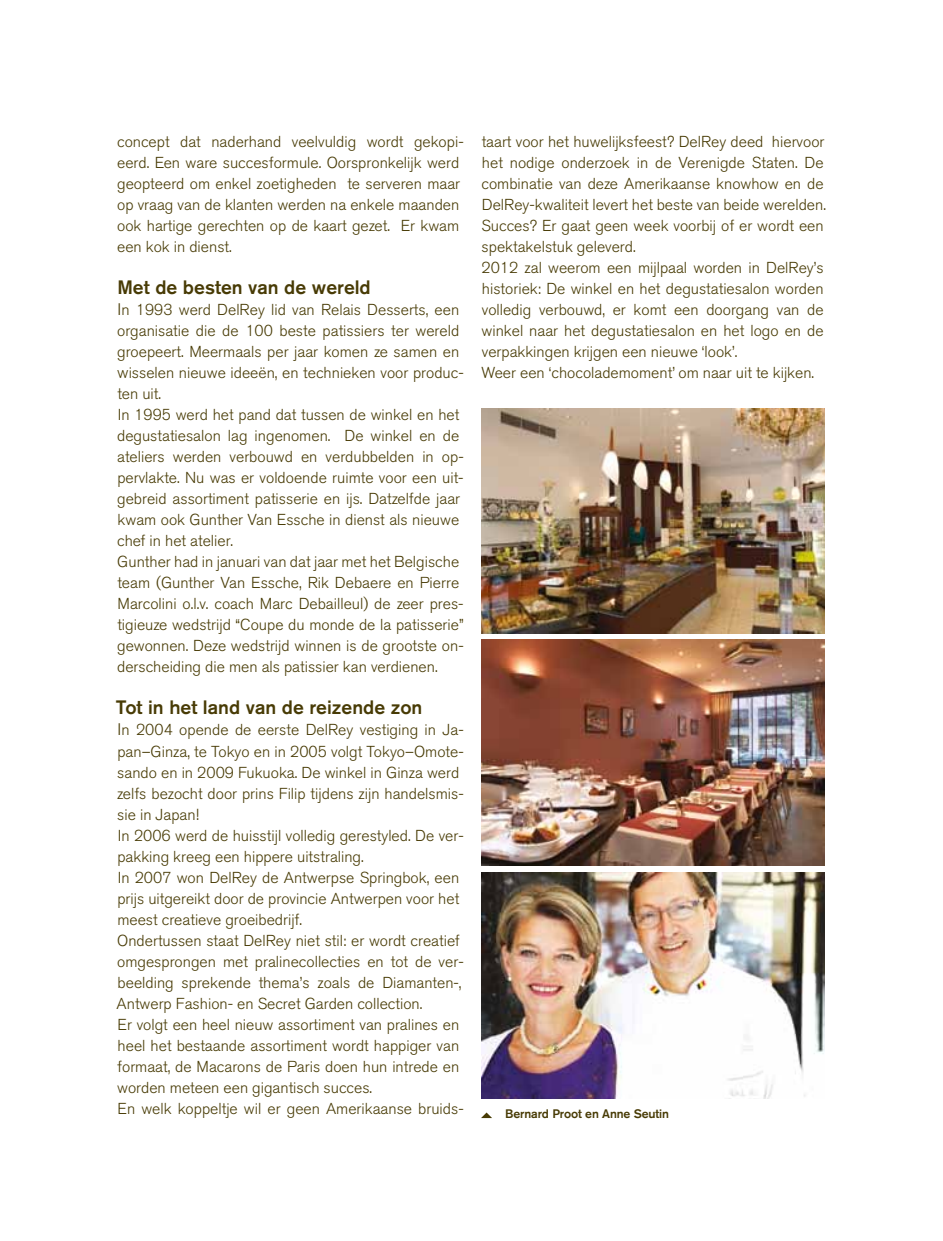
<style>
.page{position:relative;width:943px;height:1241px;background:#fff}
.page>*{position:absolute;margin:0;border:0;box-sizing:border-box;transform-origin:0 0}
.t1{font:500 19.25px "Akzidenz Grotesk BQ";color:#483b05}
.t2{font:300 15.75px/21px "Akzidenz Grotesk BQ";color:#483b05}
.t3{font:500 12.25px "Akzidenz Grotesk BQ";letter-spacing:-.01em;color:#483b05}
.s1{font-size:16.62px}
</style>
<div class="page">
<img style="left:481px;top:408px;width:343px;height:225px">
<img style="left:481px;top:640px;width:343px;height:225px">
<svg style="left:482px;top:1112px;width:9px;height:5px"></svg>
<img style="left:481px;top:872px;width:343px;height:226px">
<p class="t2" style="left:117px;top:131px;width:348px">concept dat naderhand veelvuldig wordt gekopi&shy;eerd. Een ware succesformule. Oorspronkelijk werd geopteerd om enkel zoetigheden te serveren maar op vraag van de klanten werden na enkele maanden ook hartige gerechten op de kaart gezet. Er kwam een kok in dienst.</p>
<p class="t1" style="left:117px;top:275px;width:255px">Met de besten van de wereld</p>
<p class="t2" style="left:117px;top:299px;width:348px"><span class="s1">I</span>n 1993 werd DelRey lid van Relais Desserts, een organisatie die de 100 beste patissiers ter wereld groepeert. Meermaals per jaar komen ze samen en <span class="s1">w</span>isselen nieuwe ideeën, en technieken voor produc&shy;ten uit.<br>In 1995 werd het pand dat tussen de winkel en het degustatiesalon lag ingenomen. De winkel en de ateliers werden verbouwd en verdubbelden in op&shy;pervlakte. Nu was er voldoende ruimte voor een uit&shy;gebreid assortiment patisserie en ijs. Datzelfde jaar kwam ook Gunther Van Essche in dienst als nieuwe chef in het atelier.<br>Gunther had in januari van dat jaar met het Belgische team (Gunther Van Essche, Rik Debaere en Pierre Marcolini o.l.v. coach Marc Debailleul) de zeer pres&shy;tigieuze wedstrijd “Coupe du monde de la patisserie” gewonnen. Deze wedstrijd winnen is de grootste on&shy;derscheiding die men als patissier kan verdienen.</p>
<p class="t1" style="left:116px;top:695px;width:308px">Tot in het land van de reizende zon</p>
<p class="t2" style="left:117px;top:719px;width:348px"><span class="s1">I</span>n 2004 opende de eerste DelRey vestiging in Ja&shy;pan–Ginza, te Tokyo en in 2005 volgt Tokyo–Omote&shy;sando en in 2009 Fukuoka. De winkel in Ginza werd zelfs bezocht door prins Filip tijdens zijn handelsmis&shy;sie in Japan!<br>In 2006 werd de huisstijl volledig gerestyled. De ver&shy;pakking kreeg een hippere uitstraling.<br>In 2007 won DelRey de Antwerpse Springbok, een prijs uitgereikt door de provincie Antwerpen voor het meest creatieve groeibedrijf.<br>Ondertussen staat DelRey niet stil: er wordt creatief omgesprongen met pralinecollecties en tot de ver&shy;beelding sprekende thema’s zoals de Diamanten-, Antwerp Fashion- en Secret Garden collection.<br>Er volgt een heel nieuw assortiment van pralines en heel het bestaande assortiment wordt happiger van formaat, de Macarons de Paris doen hun intrede en worden meteen een gigantisch succes.<br>En welk koppeltje wil er geen Amerikaanse bruids-</p>
<p class="t2" style="left:481px;top:131px;width:346px">taart voor het huwelijksfeest? DelRey deed hiervoor het nodige onderzoek in de Verenigde Staten. De combinatie van deze Amerikaanse knowhow en de DelRey-kwaliteit levert het beste van beide werelden.<br>Succes? Er gaat geen week voorbij of er wordt een spektakelstuk geleverd.<br>2012 zal weerom een mijlpaal worden in DelRey’s historiek: De winkel en het degustatiesalon worden volledig verbouwd, er komt een doorgang van de winkel naar het degustatiesalon en het logo en de verpakkingen krijgen een nieuwe ‘look’.<br>Weer een ‘chocolademoment’ om naar uit te kijken.</p>
<p class="t3" style="left:505px;top:1106px;width:165px">Bernard Proot en Anne Seutin</p>
</div>
